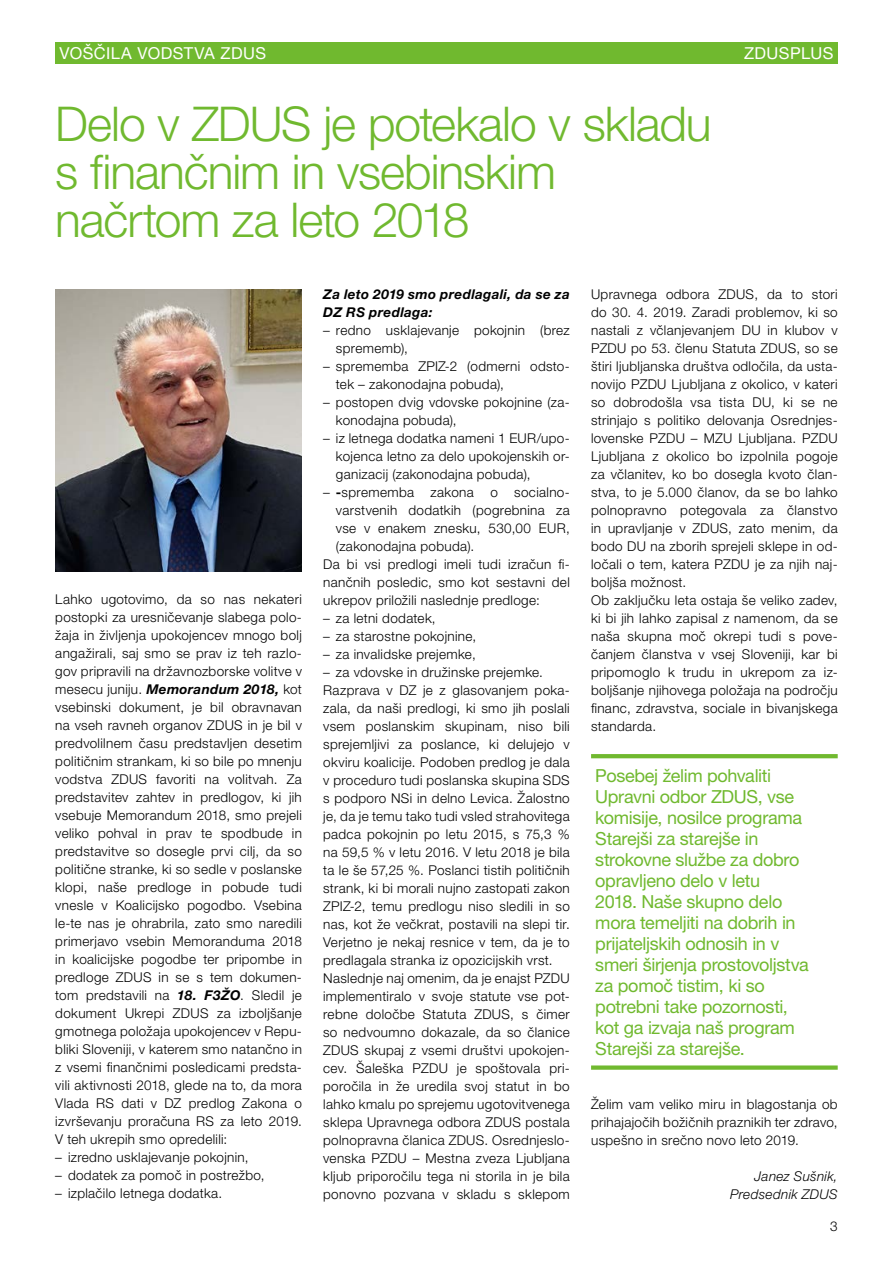
<style>
.page{position:relative;width:893px;height:1263px;background:#fff}
.page>*{position:absolute;margin:0;border:0;box-sizing:border-box;transform-origin:0 0}
.NASLOV{font:300 48px/48px "Helvetica Neue LT Pro";letter-spacing:-.025em;color:#70b92f}
.izpostavek{font:18px/21px "Helvetica Neue LT Pro";letter-spacing:-.02em;color:#70b92f}
.PASICA{font:16.5px "Helvetica Neue LT Pro";letter-spacing:.025em;color:#fff}
.BODY{font:300 13.5px/18px "Helvetica Neue LT Pro";letter-spacing:.025em;color:#000;text-align:justify}
.BODY-2{font:italic 700 13.5px/18px "Helvetica Neue LT Pro";letter-spacing:.025em;color:#000}
.Avtor{font:italic 300 13.5px/18px "Helvetica Neue LT Pro";letter-spacing:.025em;color:#000;text-align:right}
.s1{font-weight:700;font-style:italic}
.s2{font-weight:700}
</style>
<div class="page">
<div style="left:55px;top:43px;width:783px;height:21px;background:#70b92f"></div>
<img style="left:55px;top:289px;width:247px;height:283px">
<svg style="left:591px;top:754px;width:247px;height:4px"></svg>
<div style="left:591px;top:1065px;width:247px;height:5px;background:#70b92f"></div>
<p class="PASICA" style="left:60px;top:43px;width:208px">VOŠČILA VODSTVA ZDUS</p>
<p class="PASICA" style="left:744px;top:43px;width:91px">ZDUSPLUS</p>
<p class="NASLOV" style="left:55px;top:98px;width:658px">Delo v ZDUS je potekalo v skladu s finančnim in vsebinskim načrtom za leto 2018</p>
<p class="BODY" style="left:55px;top:590px;width:248px">Lahko ugotovimo, da so nas nekateri postopki za uresničevanje slabega polo&shy;žaja in življenja upokojencev mnogo bolj angažirali, saj smo se prav iz teh razlo&shy;gov pripravili na državnozborske volitve v mesecu juniju. <span class="s1">Memorandum 2018,</span> kot vsebinski dokument, je bil obravnavan na vseh ravneh organov ZDUS in je bil v predvolilnem času predstavljen desetim političnim strankam, ki so bile po mnenju vodstva ZDUS favoriti na volitvah. Za predstavitev zahtev in predlogov, ki jih vsebuje Memorandum 2018, smo prejeli veliko pohval in prav te spodbude in predstavitve so dosegle prvi cilj, da so politične stranke, ki so sedle v poslanske klopi, naše predloge in pobude tudi vnesle v Koalicijsko pogodbo. Vsebina le-te nas je ohrabrila, zato smo naredili primerjavo vsebin Memoranduma 2018 in koalicijske pogodbe ter pripombe in predloge ZDUS in se s tem dokumen&shy;tom predstavili na <span class="s1">18. F3ŽO</span>. Sledil je dokument Ukrepi ZDUS za izboljšanje gmotnega položaja upokojencev v Repu&shy;bliki Sloveniji, v katerem smo natančno in z vsemi finančnimi posledicami predsta&shy;vili aktivnosti 2018, glede na to, da mora Vlada RS dati v DZ predlog Zakona o izvrševanju proračuna RS za leto 2019.<br>V teh ukrepih smo opredelili:</p>
<p class="BODY" style="left:55px;top:1148px;width:195px">– izredno usklajevanje pokojnin,</p>
<p class="BODY" style="left:55px;top:1166px;width:211px">– dodatek za pomoč in postrežbo,</p>
<p class="BODY" style="left:55px;top:1184px;width:168px">– izplačilo letnega dodatka.</p>
<p class="BODY-2" style="left:323px;top:285px;width:248px">Za leto 2019 smo predlagali, da se za<br>DZ RS predlaga:</p>
<p class="BODY" style="left:336px;top:321px;width:235px;text-indent:-13px">– redno usklajevanje pokojnin (brez sprememb),</p>
<p class="BODY" style="left:336px;top:357px;width:235px;text-indent:-13px">– sprememba ZPIZ-2 (odmerni odsto&shy;tek – zakonodajna pobuda),</p>
<p class="BODY" style="left:336px;top:393px;width:235px;text-indent:-13px">– postopen dvig vdovske pokojnine (za&shy;konodajna pobuda),</p>
<p class="BODY" style="left:336px;top:429px;width:235px;text-indent:-13px">– iz letnega dodatka nameni 1 EUR/upo&shy;kojenca letno za delo upokojenskih or&shy;ganizacij (zakonodajna pobuda),</p>
<p class="BODY" style="left:336px;top:483px;width:235px;text-indent:-13px">– <span class="s2">-</span>sprememba zakona o socialno&shy;varstvenih dodatkih (pogrebnina za vse v enakem znesku, 530,00 EUR, (zakonodajna pobuda).</p>
<p class="BODY" style="left:323px;top:555px;width:248px">Da bi vsi predlogi imeli tudi izračun fi&shy;nančnih posledic, smo kot sestavni del ukrepov priložili naslednje predloge:</p>
<p class="BODY" style="left:323px;top:609px;width:114px">– za letni dodatek,</p>
<p class="BODY" style="left:323px;top:627px;width:155px">– za starostne pokojnine,</p>
<p class="BODY" style="left:323px;top:645px;width:154px">– za invalidske prejemke,</p>
<p class="BODY" style="left:323px;top:663px;width:221px">– za vdovske in družinske prejemke.</p>
<p class="BODY" style="left:323px;top:681px;width:248px">Razprava v DZ je z glasovanjem poka&shy;zala, da naši predlogi, ki smo jih poslali vsem poslanskim skupinam, niso bili sprejemljivi za poslance, ki delujejo v okviru koalicije. Podoben predlog je dala v proceduro tudi poslanska skupina SDS s podporo NSi in delno Levica. Žalostno je, da je temu tako tudi vsled strahovitega padca pokojnin po letu 2015, s 75,3 % na 59,5 % v letu 2016. V letu 2018 je bila ta le še 57,25 %. Poslanci tistih političnih strank, ki bi morali nujno zastopati zakon ZPIZ-2, temu predlogu niso sledili in so nas, kot že večkrat, postavili na slepi tir.<br>Verjetno je nekaj resnice v tem, da je to predlagala stranka iz opozicijskih vrst.</p>
<p class="BODY" style="left:323px;top:969px;width:248px">Naslednje naj omenim, da je enajst PZDU implementiralo v svoje statute vse pot&shy;rebne določbe Statuta ZDUS, s čimer so nedvoumno dokazale, da so članice ZDUS skupaj z vsemi društvi upokojen&shy;cev. Šaleška PZDU je spoštovala pri&shy;poročila in že uredila svoj statut in bo lahko kmalu po sprejemu ugotovitvenega sklepa Upravnega odbora ZDUS postala polnopravna članica ZDUS. Osrednjeslo&shy;venska PZDU – Mestna zveza Ljubljana kljub priporočilu tega ni storila in je bila ponovno pozvana v skladu s sklepom</p>
<p class="BODY" style="left:591px;top:285px;width:248px">Upravnega odbora ZDUS, da to stori do 30. 4. 2019. Zaradi problemov, ki so nastali z včlanjevanjem DU in klubov v PZDU po 53. členu Statuta ZDUS, so se štiri ljubljanska društva odločila, da usta&shy;novijo PZDU Ljubljana z okolico, v kateri so dobrodošla vsa tista DU, ki se ne strinjajo s politiko delovanja Osrednjes&shy;lovenske PZDU – MZU Ljubljana. PZDU Ljubljana z okolico bo izpolnila pogoje za včlanitev, ko bo dosegla kvoto član&shy;stva, to je 5.000 članov, da se bo lahko polnopravno potegovala za članstvo in upravljanje v ZDUS, zato menim, da bodo DU na zborih sprejeli sklepe in od&shy;ločali o tem, katera PZDU je za njih naj&shy;boljša možnost.</p>
<p class="BODY" style="left:591px;top:591px;width:248px">Ob zaključku leta ostaja še veliko zadev, ki bi jih lahko zapisal z namenom, da se naša skupna moč okrepi tudi s pove&shy;čanjem članstva v vsej Sloveniji, kar bi pripomoglo k trudu in ukrepom za iz&shy;boljšanje njihovega položaja na področju financ, zdravstva, sociale in bivanjskega standarda.</p>
<p class="izpostavek" style="left:595px;top:765px;width:215px">Posebej želim pohvaliti<br>Upravni odbor ZDUS, vse komisije, nosilce programa<br>Starejši za starejše in strokovne službe za dobro opravljeno delo v letu<br>2018. Naše skupno delo mora temeljiti na dobrih in prijateljskih odnosih in v smeri širjenja prostovoljstva za pomoč tistim, ki so potrebni take pozornosti, kot ga izvaja naš program<br>Starejši za starejše.</p>
<p class="BODY" style="left:591px;top:1095px;width:248px">Želim vam veliko miru in blagostanja ob prihajajočih božičnih praznikih ter zdravo, uspešno in srečno novo leto 2019.</p>
<p class="Avtor" style="left:730px;top:1167px;width:109px">Janez Sušnik,<br>Predsednik ZDUS</p>
<p class="BODY" style="left:830px;top:1217px;width:9px">3</p>
</div>
